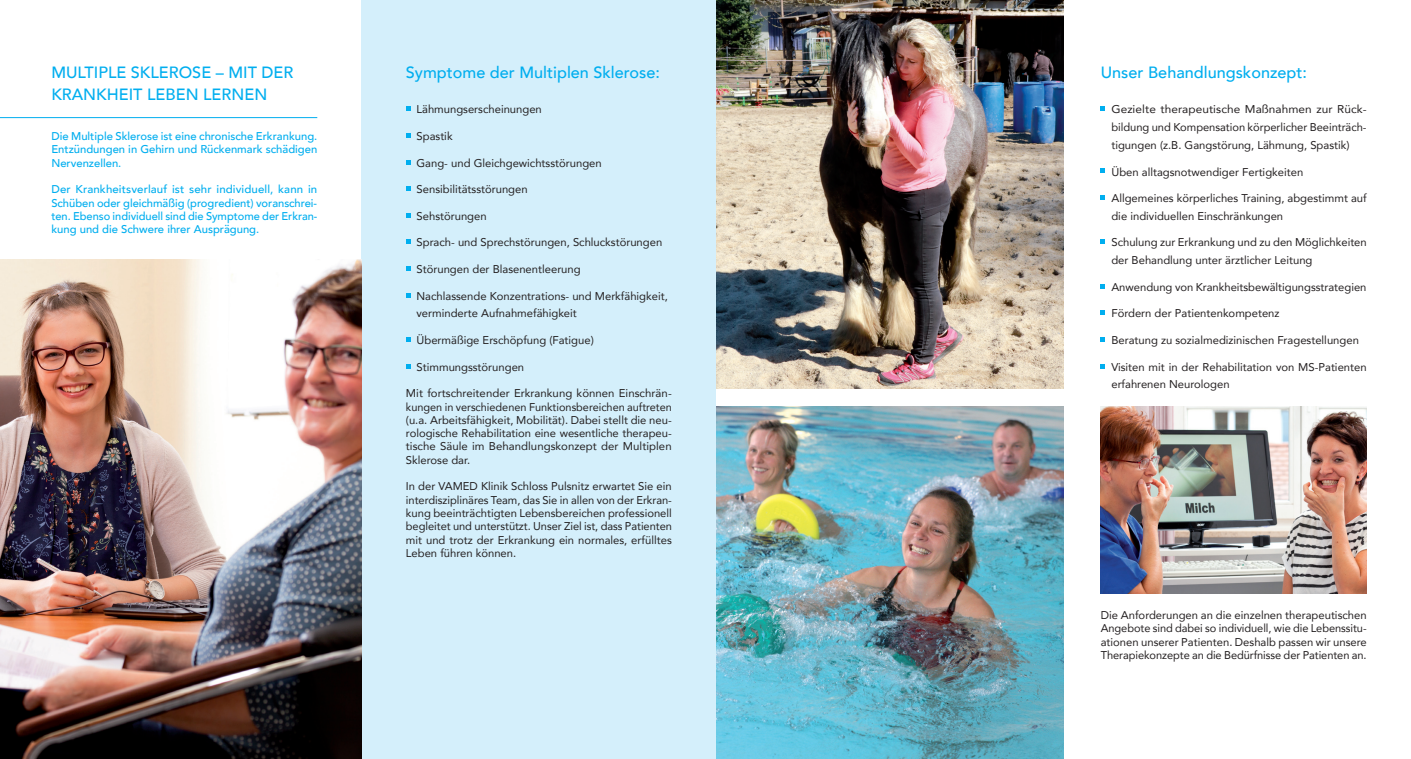
<style>
.page{position:relative;width:1411px;height:759px;background:#fff}
.page>*{position:absolute;margin:0;border:0;box-sizing:border-box;transform-origin:0 0}
.t1{font:500 16.25px/22.1px "Avenir";color:#00aeef}
.t2{font:11.25px/13.2px "Avenir";color:#231f20}
.t3{font:500 11.25px/13.2px "Avenir";color:#00aeef;text-align:justify}
.t4{font:11.25px/17.8px "Avenir";color:#231f20;text-align:justify;scale:1.05 1}
</style>
<div class="page">
<div style="left:361px;top:0;width:355px;height:758px;background:#d4effb"></div>
<svg style="left:406px;top:107px;width:4px;height:4px"></svg>
<svg style="left:406px;top:133px;width:4px;height:4px"></svg>
<svg style="left:406px;top:160px;width:4px;height:4px"></svg>
<svg style="left:406px;top:186px;width:4px;height:5px"></svg>
<svg style="left:406px;top:213px;width:4px;height:4px"></svg>
<svg style="left:406px;top:240px;width:4px;height:4px"></svg>
<svg style="left:406px;top:266px;width:4px;height:4px"></svg>
<svg style="left:406px;top:293px;width:4px;height:4px"></svg>
<svg style="left:406px;top:337px;width:4px;height:4px"></svg>
<svg style="left:406px;top:364px;width:4px;height:4px"></svg>
<svg style="left:1100px;top:107px;width:4px;height:4px"></svg>
<svg style="left:1100px;top:169px;width:4px;height:4px"></svg>
<svg style="left:1100px;top:195px;width:4px;height:4px"></svg>
<svg style="left:1100px;top:240px;width:4px;height:4px"></svg>
<svg style="left:1100px;top:284px;width:4px;height:4px"></svg>
<svg style="left:1100px;top:310px;width:4px;height:5px"></svg>
<svg style="left:1100px;top:337px;width:4px;height:4px"></svg>
<svg style="left:1100px;top:364px;width:4px;height:4px"></svg>
<hr style="left:0;top:117px;width:317px;height:1px;background:#00aeef">
<img style="left:0;top:260px;width:361px;height:498px">
<img style="left:716px;top:0;width:347px;height:388px">
<img style="left:716px;top:406px;width:347px;height:352px">
<img style="left:1100px;top:406px;width:266px;height:187px">
<h1 class="t1" style="left:51px;top:60px;width:243px">MULTIPLE SKLEROSE – MIT DER<br>KRANKHEIT LEBEN LERNEN</h1>
<p class="t3" style="left:51px;top:129px;width:267px">Die Multiple Sklerose ist eine chronische Erkrankung.<br>Entzündungen in Gehirn und Rückenmark schädigen Nervenzellen.</p>
<p class="t3" style="left:51px;top:182px;width:267px">Der Krankheitsverlauf ist sehr individuell, kann in Schüben oder gleichmäßig (progredient) voranschrei&shy;ten. Ebenso individuell sind die Symptome der Erkran&shy;kung und die Schwere ihrer Ausprägung.</p>
<h1 class="t1" style="left:406px;top:60px;width:256px">Symptome der Multiplen Sklerose:</h1>
<p class="t2" style="left:416px;top:103px;width:127px">Lähmungserscheinungen</p>
<p class="t2" style="left:416px;top:129px;width:38px">Spastik</p>
<p class="t2" style="left:416px;top:156px;width:187px">Gang- und Gleichgewichtsstörungen</p>
<p class="t2" style="left:416px;top:182px;width:113px">Sensibilitätsstörungen</p>
<p class="t2" style="left:416px;top:209px;width:72px">Sehstörungen</p>
<p class="t2" style="left:416px;top:235px;width:247px">Sprach- und Sprechstörungen, Schluckstörungen</p>
<p class="t2" style="left:416px;top:262px;width:166px">Störungen der Blasenentleerung</p>
<p class="t2" style="left:416px;top:286px;width:253px;line-height:17.8px">Nachlassende Konzentrations- und Merkfähigkeit, verminderte Aufnahmefähigkeit</p>
<p class="t2" style="left:416px;top:333px;width:179px">Übermäßige Erschöpfung (Fatigue)</p>
<p class="t2" style="left:416px;top:359px;width:109px">Stimmungsstörungen</p>
<p class="t2" style="left:406px;top:386px;width:267px;text-align:justify">Mit fortschreitender Erkrankung können Einschrän&shy;kungen in verschiedenen Funktionsbereichen auftreten (u.a. Arbeitsfähigkeit, Mobilität). Dabei stellt die neu&shy;rologische Rehabilitation eine wesentliche therapeu&shy;tische Säule im Behandlungskonzept der Multiplen Sklerose dar.</p>
<p class="t2" style="left:406px;top:479px;width:267px;text-align:justify">In der VAMED Klinik Schloss Pulsnitz erwartet Sie ein interdisziplinäres Team, das Sie in allen von der Erkran&shy;kung beeinträchtigten Lebensbereichen professionell begleitet und unterstützt. Unser Ziel ist, dass Patienten mit und trotz der Erkrankung ein normales, erfülltes Leben führen können.</p>
<h1 class="t1" style="left:1100px;top:60px;width:208px">Unser Behandlungskonzept:</h1>
<p class="t4" style="left:1111px;top:100px;width:245px">Gezielte therapeutische Maßnahmen zur Rück&shy;bildung und Kompensation körperlicher Beeinträch&shy;tigungen (z.B. Gangstörung, Lähmung, Spastik)</p>
<p class="t2" style="left:1111px;top:165px;width:193px">Üben alltagsnotwendiger Fertigkeiten</p>
<p class="t2" style="left:1111px;top:189px;width:257px;line-height:17.8px">Allgemeines körperliches Training, abgestimmt auf die individuellen Einschränkungen</p>
<p class="t2" style="left:1111px;top:233px;width:257px;line-height:17.8px">Schulung zur Erkrankung und zu den Möglichkeiten der Behandlung unter ärztlicher Leitung</p>
<p class="t2" style="left:1111px;top:280px;width:256px">Anwendung von Krankheitsbewältigungsstrategien</p>
<p class="t2" style="left:1111px;top:306px;width:170px">Fördern der Patientenkompetenz</p>
<p class="t2" style="left:1111px;top:333px;width:249px">Beratung zu sozialmedizinischen Fragestellungen</p>
<p class="t2" style="left:1111px;top:357px;width:257px;line-height:17.8px">Visiten mit in der Rehabilitation von MS-Patienten erfahrenen Neurologen</p>
<p class="t2" style="left:1100px;top:607px;width:267px;text-align:justify">Die Anforderungen an die einzelnen therapeutischen Angebote sind dabei so individuell, wie die Lebenssitu&shy;ationen unserer Patienten. Deshalb passen wir unsere Therapiekonzepte an die Bedürfnisse der Patienten an.</p>
</div>
